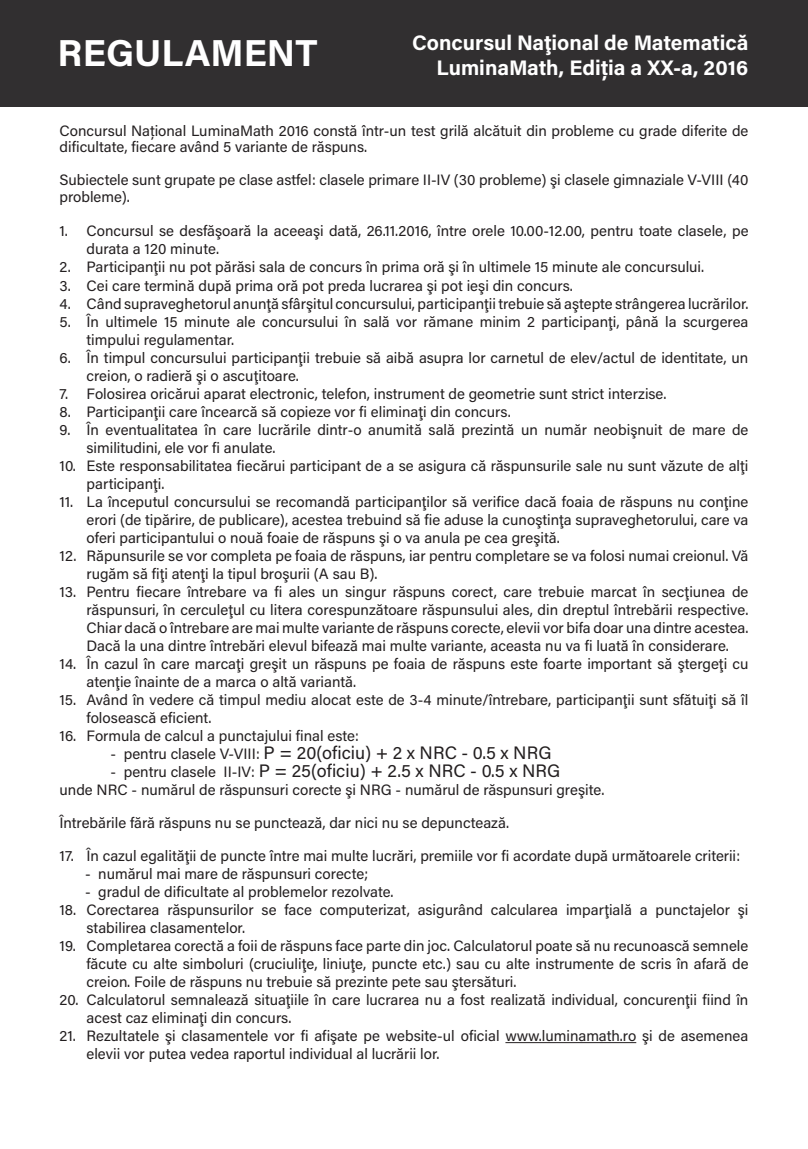
<style>
.page{position:relative;width:808px;height:1149px;background:#fff}
.page>*{position:absolute;margin:0;border:0;box-sizing:border-box;transform-origin:0 0}
.t1{font:700 37.5px "Acumin Pro";letter-spacing:.005em;color:#fff}
.t2{font:700 21px/25.2px "Acumin Pro";color:#fff;text-align:right}
.t3{font:18px "Acumin Pro";letter-spacing:.005em;color:#231f20}
.t4{font:15px/18px "Acumin Pro";color:#231f20}
.s1{font-size:15px}
</style>
<div class="page">
<div style="left:0;top:0;width:808px;height:106px;background:#312f30"></div>
<hr style="left:505px;top:1041px;width:131px;height:1px;background:#231f20">
<h1 class="t1" style="left:58px;top:27px;width:261px">REGULAMENT</h1>
<h2 class="t2" style="left:412px;top:29px;width:338px">Concursul Naţional de Matematică<br>LuminaMath, Ediția a XX-a, 2016</h2>
<p class="t4" style="left:60px;top:122px;width:690px;line-height:16.5px">Concursul Național LuminaMath 2016 constă într-un test grilă alcătuit din probleme cu grade diferite de dificultate, fiecare având 5 variante de răspuns.</p>
<p class="t4" style="left:60px;top:171px;width:690px;line-height:16.5px">Subiectele sunt grupate pe clase astfel: clasele primare II-IV (30 probleme) şi clasele gimnaziale V-VIII (40 probleme).</p>
<p class="t4" style="left:87px;top:221px;width:663px;text-indent:-27px">1. Concursul se desfăşoară la aceeaşi dată, 26.11.2016, între orele 10.00-12.00, pentru toate clasele, pe durata a 120 minute.</p>
<p class="t4" style="left:60px;top:257px;width:646px">2. Participanţii nu pot părăsi sala de concurs în prima oră şi în ultimele 15 minute ale concursului.</p>
<p class="t4" style="left:60px;top:275px;width:515px">3. Cei care termină după prima oră pot preda lucrarea şi pot ieşi din concurs.</p>
<p class="t4" style="left:60px;top:293px;width:690px">4. Când supraveghetorul anunţă sfârşitul concursului, participanţii trebuie să aştepte strângerea lucrărilor.</p>
<p class="t4" style="left:87px;top:311px;width:663px;text-indent:-27px">5. În ultimele 15 minute ale concursului în sală vor rămane minim 2 participanţi, până la scurgerea timpului regulamentar.</p>
<p class="t4" style="left:87px;top:347px;width:663px;text-indent:-27px">6. În timpul concursului participanţii trebuie să aibă asupra lor carnetul de elev/actul de identitate, un creion, o radieră şi o ascuţitoare.</p>
<p class="t4" style="left:60px;top:383px;width:608px">7. Folosirea oricărui aparat electronic, telefon, instrument de geometrie sunt strict interzise.</p>
<p class="t4" style="left:60px;top:401px;width:453px">8. Participanţii care încearcă să copieze vor fi eliminaţi din concurs.</p>
<p class="t4" style="left:87px;top:419px;width:663px;text-indent:-27px">9. În eventualitatea în care lucrările dintr-o anumită sală prezintă un număr neobişnuit de mare de similitudini, ele vor fi anulate.</p>
<p class="t4" style="left:87px;top:455px;width:663px;text-indent:-27px">10. Este responsabilitatea fiecărui participant de a se asigura că răspunsurile sale nu sunt văzute de alţi participanţi.</p>
<p class="t4" style="left:87px;top:491px;width:663px;text-align:justify;text-indent:-27px">11. La începutul concursului se recomandă participanţilor să verifice dacă foaia de răspuns nu conţine erori (de tipărire, de publicare), acestea trebuind să fie aduse la cunoştinţa supraveghetorului, care va oferi participantului o nouă foaie de răspuns şi o va anula pe cea greşită.</p>
<p class="t4" style="left:87px;top:545px;width:663px;text-indent:-27px">12. Răpunsurile se vor completa pe foaia de răspuns, iar pentru completare se va folosi numai creionul. Vă rugăm să fiţi atenţi la tipul broşurii (A sau B).</p>
<p class="t4" style="left:87px;top:581px;width:663px;text-align:justify;text-indent:-27px">13. Pentru fiecare întrebare va fi ales un singur răspuns corect, care trebuie marcat în secţiunea de răspunsuri, în cerculeţul cu litera corespunzătoare răspunsului ales, din dreptul întrebării respective.<br>Chiar dacă o întrebare are mai multe variante de răspuns corecte, elevii vor bifa doar una dintre acestea.<br>Dacă la una dintre întrebări elevul bifează mai multe variante, aceasta nu va fi luată în considerare.</p>
<p class="t4" style="left:87px;top:653px;width:663px;text-indent:-27px">14. În cazul în care marcaţi greşit un răspuns pe foaia de răspuns este foarte important să ştergeţi cu atenţie înainte de a marca o altă variantă.</p>
<p class="t4" style="left:87px;top:689px;width:663px;text-indent:-27px">15. Având în vedere că timpul mediu alocat este de 3-4 minute/întrebare, participanţii sunt sfătuiţi să îl folosească eficient.</p>
<p class="t4" style="left:60px;top:725px;width:301px">16. Formula de calcul a punctajului final este:</p>
<p class="t3" style="left:111px;top:740px;width:442px"><span class="s1">- pentru clasele V-VIII:</span> P = 20(oficiu) + 2 x NRC - 0.5 x NRG</p>
<p class="t3" style="left:111px;top:758px;width:451px"><span class="s1">- pentru clasele II-IV:</span> P = 25(oficiu) + 2.5 x NRC - 0.5 x NRG</p>
<p class="t4" style="left:60px;top:779px;width:546px">unde NRC - numărul de răspunsuri corecte şi NRG - numărul de răspunsuri greşite.</p>
<p class="t4" style="left:60px;top:812px;width:451px">Întrebările fără răspuns nu se punctează, dar nici nu se depunctează.</p>
<p class="t4" style="left:60px;top:845px;width:682px">17. În cazul egalităţii de puncte între mai multe lucrări, premiile vor fi acordate după următoarele criterii:</p>
<p class="t4" style="left:85px;top:863px;width:285px">- numărul mai mare de răspunsuri corecte;</p>
<p class="t4" style="left:85px;top:881px;width:310px">- gradul de dificultate al problemelor rezolvate.</p>
<p class="t4" style="left:87px;top:899px;width:663px;text-indent:-27px">18. Corectarea răspunsurilor se face computerizat, asigurând calcularea imparţială a punctajelor şi stabilirea clasamentelor.</p>
<p class="t4" style="left:87px;top:935px;width:663px;text-align:justify;text-indent:-27px">19. Completarea corectă a foii de răspuns face parte din joc. Calculatorul poate să nu recunoască semnele făcute cu alte simboluri (cruciuliţe, liniuţe, puncte etc.) sau cu alte instrumente de scris în afară de creion. Foile de răspuns nu trebuie să prezinte pete sau ştersături.</p>
<p class="t4" style="left:87px;top:989px;width:663px;text-indent:-27px">20. Calculatorul semnalează situaţiile în care lucrarea nu a fost realizată individual, concurenţii fiind în acest caz eliminaţi din concurs.</p>
<p class="t4" style="left:87px;top:1025px;width:663px;text-indent:-27px">21. Rezultatele şi clasamentele vor fi afişate pe website-ul oficial www.luminamath.ro şi de asemenea elevii vor putea vedea raportul individual al lucrării lor.</p>
</div>
